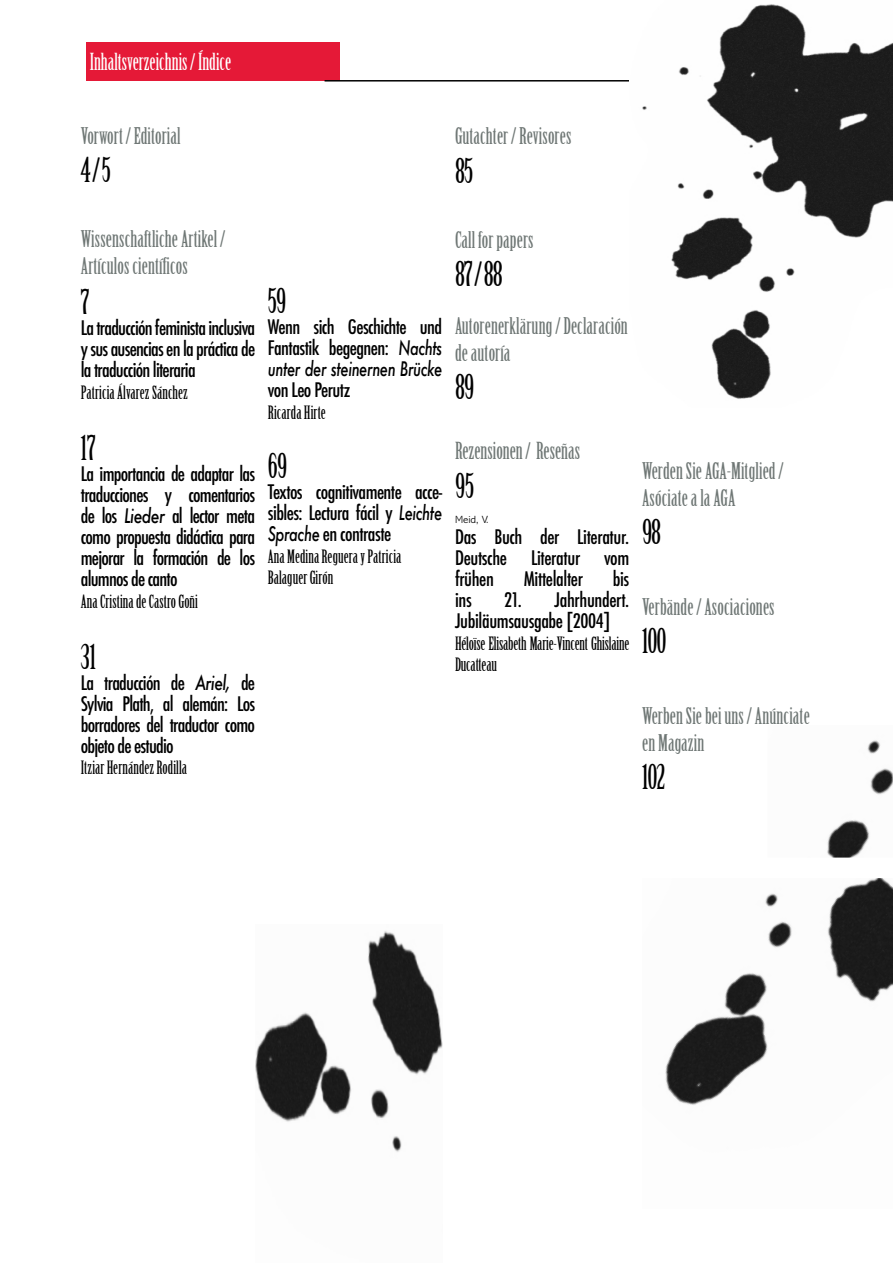
<style>
.page{position:relative;width:893px;height:1263px;background:#fff}
.page>*{position:absolute;margin:0;border:0;box-sizing:border-box;transform-origin:0 0}
.t1{font:33px "Che Guevara Text Serif";letter-spacing:-.03em;color:#000}
.t2{font:22.5px/27px "Birch";letter-spacing:.005em;color:#6f7775}
.t3{font:22.5px "Che Guevara Text Serif";color:#fff}
.t4{font:22.5px "Che Guevara Text Serif";color:#6f7775}
.t5{font:500 condensed 19.5px/21px "Futura";letter-spacing:-.03em;color:#000;text-align:justify}
.t6{font:18px/21.6px "Birch";letter-spacing:.005em;color:#000}
.t7{font:300 10.5px "Abadi MT Std";color:#000}
.s1{font-style:italic;font-stretch:normal}
</style>
<div class="page">
<div style="left:86px;top:43px;width:253px;height:38px;background:#e51937"></div>
<hr style="left:325px;top:80px;width:568px;height:2px;background:#000">
<div style="left:86px;top:42px;width:253px;height:38px;background:#e51937"></div>
<img style="left:629px;top:4px;width:264px;height:395px">
<img style="left:665px;top:878px;width:228px;height:227px">
<img style="left:827px;top:740px;width:66px;height:117px">
<img style="left:255px;top:931px;width:187px;height:221px">
<p class="t3" style="left:90px;top:49px;width:143px">Inhaltsverzeichnis / Índice</p>
<p class="t2" style="left:81px;top:124px;width:101px">Vorwort / Editorial</p>
<h1 class="t1" style="left:81px;top:152px;width:32px">4 / 5</h1>
<p class="t2" style="left:455px;top:124px;width:118px">Gutachter / Revisores</p>
<h1 class="t1" style="left:455px;top:152px;width:20px">85</h1>
<p class="t2" style="left:81px;top:227px;width:146px">Wissenschaftliche Artikel /<br>Artículos científicos</p>
<h1 class="t1" style="left:81px;top:283px;width:10px">7</h1>
<p class="t5" style="left:81px;top:317px;width:176px">La traducción feminista inclusiva y sus ausencias en la práctica de la traducción literaria</p>
<p class="t6" style="left:81px;top:382px;width:109px">Patricia Álvarez Sánchez</p>
<h1 class="t1" style="left:81px;top:429px;width:16px">17</h1>
<p class="t5" style="left:81px;top:463px;width:176px">La importancia de adaptar las traducciones y comentarios de los <span class="s1">Lieder</span> al lector meta como propuesta didáctica para mejorar la formación de los alumnos de canto</p>
<p class="t6" style="left:81px;top:591px;width:119px">Ana Cristina de Castro Goñi</p>
<h1 class="t1" style="left:81px;top:638px;width:17px">31</h1>
<p class="t5" style="left:81px;top:672px;width:176px">La traducción de <span class="s1">Ariel,</span> de Sylvia Plath, al alemán: Los borradores del traductor como objeto de estudio</p>
<p class="t6" style="left:81px;top:758px;width:108px">Itziar Hernández Rodilla</p>
<h1 class="t1" style="left:268px;top:282px;width:20px">59</h1>
<p class="t5" style="left:268px;top:316px;width:176px">Wenn sich Geschichte und Fantastik begegnen: <span class="s1">Nachts unter der steinernen Brücke</span></p>
<p class="t5" style="left:268px;top:379px;width:84px">von Leo Perutz</p>
<p class="t6" style="left:268px;top:402px;width:60px">Ricarda Hirte</p>
<h1 class="t1" style="left:268px;top:448px;width:21px">69</h1>
<p class="t5" style="left:268px;top:482px;width:176px">Textos cognitivamente acce&shy;sibles: Lectura fácil y <span class="s1">Leichte Sprache</span> en contraste</p>
<p class="t6" style="left:268px;top:546px;width:135px">Ana Medina Reguera y Patricia<br>Balaguer Girón</p>
<p class="t2" style="left:455px;top:227px;width:80px">Call for papers</p>
<h1 class="t1" style="left:455px;top:256px;width:49px">87 / 88</h1>
<p class="t2" style="left:455px;top:313px;width:174px">Autorenerklärung / Declaración de autoría</p>
<h1 class="t1" style="left:455px;top:369px;width:21px">89</h1>
<p class="t4" style="left:455px;top:438px;width:127px">Rezensionen / Reseñas</p>
<h1 class="t1" style="left:455px;top:468px;width:21px">95</h1>
<p class="t7" style="left:455px;top:514px;width:35px">Meid, V.</p>
<p class="t5" style="left:455px;top:526px;width:176px">Das Buch der Literatur.<br>Deutsche Literatur vom frühen</p>
<p class="t5" style="left:524px;top:568px;width:61px">Mittelalter</p>
<p class="t5" style="left:613px;top:568px;width:18px">bis</p>
<p class="t5" style="left:455px;top:589px;width:176px;text-indent:49px">21. Jahrhundert.<br>Jubiläumsausgabe [2004]</p>
<p class="t6" style="left:455px;top:633px;width:176px">Héloïse Elisabeth Marie-Vincent Ghislaine<br>Ducatteau</p>
<p class="t5" style="left:455px;top:589px;width:18px">ins</p>
<p class="t2" style="left:642px;top:458px;width:143px">Werden Sie AGA-Mitglied /<br>Asóciate a la AGA</p>
<h1 class="t1" style="left:642px;top:513px;width:21px">98</h1>
<p class="t2" style="left:642px;top:594px;width:134px">Verbände / Asociaciones</p>
<h1 class="t1" style="left:642px;top:622px;width:26px">100</h1>
<p class="t2" style="left:642px;top:703px;width:169px">Werben Sie bei uns / Anúnciate en Magazin</p>
<h1 class="t1" style="left:642px;top:758px;width:25px">102</h1>
</div>
